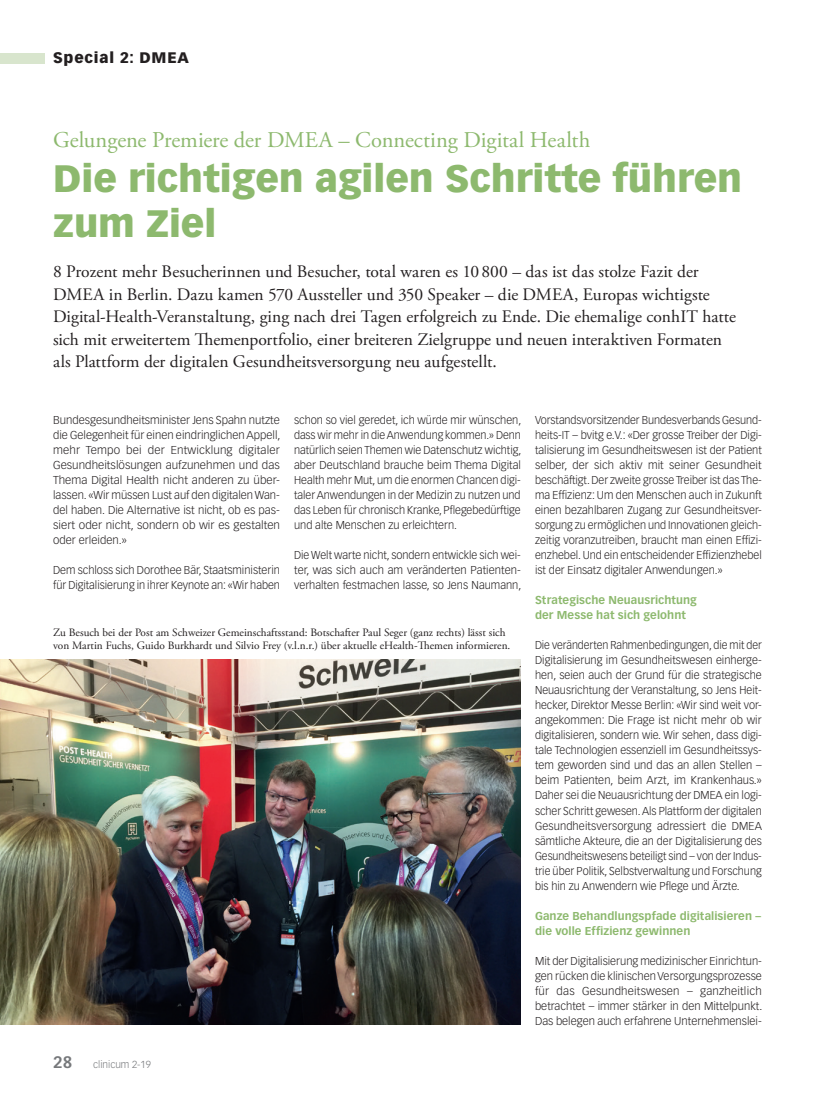
<style>
.page{position:relative;width:815px;height:1099px;background:#fff}
.page>*{position:absolute;margin:0;border:0;box-sizing:border-box;transform-origin:0 0}
.Titel_Special{font:900 37.5px/45px "Vectora LT Std";color:#8db96e}
.OT_Special{font:22.5px "Adobe Garamond Pro";color:#8db96e}
.Lead{font:17.5px/22.5px "Adobe Garamond Pro";color:#231f20}
.t1{font:900 15px "Vectora LT Std";letter-spacing:.05em;color:#231f20}
.Lauftext{font:300 11.25px/15px "Vectora LT Std";color:#231f20;text-align:justify}
.Lauftext-2{font:300 11.25px/15px "Vectora LT Std";color:#231f20;text-align:justify;scale:.95 1}
.Legende{font:11.25px/13.5px "Adobe Garamond Pro";color:#231f20}
.ZT_Special{font:700 11.25px/15px "Vectora LT Std";letter-spacing:.005em;color:#8db96e}
.t2{font:300 10px "Vectora LT Std";color:#76787b}
.s1{font-weight:700;font-size:16.25px}
</style>
<div class="page">
<div style="left:0;top:53px;width:45px;height:10px;background:#d8e5cd"></div>
<img style="left:0;top:659px;width:521px;height:365px">
<h3 class="t1" style="left:53px;top:49px;width:137px">Special 2: DMEA</h3>
<p class="OT_Special" style="left:53px;top:126px;width:539px">Gelungene Premiere der DMEA – Connecting Digital Health</p>
<p class="Titel_Special" style="left:53px;top:155px;width:691px">Die richtigen agilen Schritte führen zum Ziel</p>
<p class="Lead" style="left:53px;top:261px;width:684px">8 Prozent mehr Besucherinnen und Besucher, total waren es 10 800 – das ist das stolze Fazit der DMEA in Berlin. Dazu kamen 570 Aussteller und 350 Speaker – die DMEA, Europas wichtigste Digital-Health-Veranstaltung, ging nach drei Tagen erfolgreich zu Ende. Die ehemalige conhIT hatte sich mit erweitertem Themenportfolio, einer breiteren Zielgruppe und neuen interaktiven Formaten als Plattform der digitalen Gesundheitsversorgung neu aufgestellt.</p>
<p class="Lauftext" style="left:53px;top:413px;width:229px">Bundesgesundheitsminister Jens Spahn nutzte die Gelegenheit für einen eindringlichen Appell, mehr Tempo bei der Entwicklung digitaler Gesundheitslösungen aufzunehmen und das Thema Digital Health nicht anderen zu über&shy;lassen. «Wir müssen Lust auf den digitalen Wan&shy;del haben. Die Alternative ist nicht, ob es pas&shy;siert oder nicht, sondern ob wir es gestalten oder erleiden.»</p>
<p class="Lauftext" style="left:53px;top:563px;width:228px">Dem schloss sich Dorothee Bär, Staatsministerin für Digitalisierung in ihrer Keynote an: «Wir haben</p>
<p class="Lauftext" style="left:294px;top:413px;width:229px">schon so viel geredet, ich würde mir wünschen, dass wir mehr in die Anwendung kommen.» Denn natürlich seien Themen wie Datenschutz wichtig, aber Deutschland brauche beim Thema Digital Health mehr Mut, um die enormen Chancen digi&shy;taler Anwendungen in der Medizin zu nutzen und das Leben für chronisch Kranke, Pflegebedürftige und alte Menschen zu erleichtern.</p>
<p class="Lauftext" style="left:294px;top:548px;width:229px;text-align:left">Die Welt warte nicht, sondern entwickle sich wei&shy;ter, was sich auch am veränderten Patienten&shy;verhalten festmachen lasse, so Jens Naumann,</p>
<p class="Legende" style="left:53px;top:626px;width:459px">Zu Besuch bei der Post am Schweizer Gemeinschaftsstand: Botschafter Paul Seger (ganz rechts) lässt sich von Martin Fuchs, Guido Burkhardt und Silvio Frey (v.l.n.r.) über aktuelle eHealth-Themen informieren.</p>
<p class="t2" style="left:53px;top:1058px;width:99px"><span class="s1">28</span> clinicum 2-19</p>
<p class="Lauftext" style="left:535px;top:413px;width:228px">Vorstandsvorsitzender Bundesverbands Gesund&shy;heits-IT – bvitg e.V.: «Der grosse Treiber der Digi&shy;talisierung im Gesundheitswesen ist der Patient selber, der sich aktiv mit seiner Gesundheit beschäftigt. Der zweite grosse Treiber ist das The&shy;ma Effizienz: Um den Menschen auch in Zukunft einen bezahlbaren Zugang zur Gesundheitsver&shy;sorgung zu ermöglichen und Innovationen gleich&shy;zeitig voranzutreiben, braucht man einen Effizi&shy;enzhebel. Und ein entscheidender Effizienzhebel ist der Einsatz digitaler Anwendungen.»</p>
<p class="ZT_Special" style="left:535px;top:593px;width:163px">Strategische Neuausrichtung der Messe hat sich gelohnt</p>
<p class="Lauftext-2" style="left:535px;top:638px;width:240px">Die veränderten Rahmenbedingungen, die mit der Digitalisierung im Gesundheitswesen einherge&shy;hen, seien auch der Grund für die strategische Neuausrichtung der Veranstaltung, so Jens Heit&shy;hecker, Direktor Messe Berlin: «Wir sind weit vor&shy;angekommen: Die Frage ist nicht mehr ob wir digitalisieren, sondern wie. Wir sehen, dass digi&shy;tale Technologien essenziell im Gesundheitssys&shy;tem geworden sind und das an allen Stellen – beim Patienten, beim Arzt, im Krankenhaus.» Daher sei die Neuausrichtung der DMEA ein logi&shy;scher Schritt gewesen. Als Plattform der digitalen Gesundheitsversorgung adressiert die DMEA sämtliche Akteure, die an der Digitalisierung des Gesundheitswesens beteiligt sind – von der Indus&shy;trie über Politik, Selbstverwaltung und Forschung bis hin zu Anwendern wie Pflege und Ärzte.</p>
<p class="ZT_Special" style="left:535px;top:908px;width:227px">Ganze Behandlungspfade digitalisieren – die volle Effizienz gewinnen</p>
<p class="Lauftext" style="left:535px;top:953px;width:229px">Mit der Digitalisierung medizinischer Einrichtun&shy;gen rücken die klinischen Versorgungsprozesse für das Gesundheitswesen – ganzheitlich betrachtet – immer stärker in den Mittelpunkt.<br>Das belegen auch erfahrene Unternehmenslei-</p>
</div>
